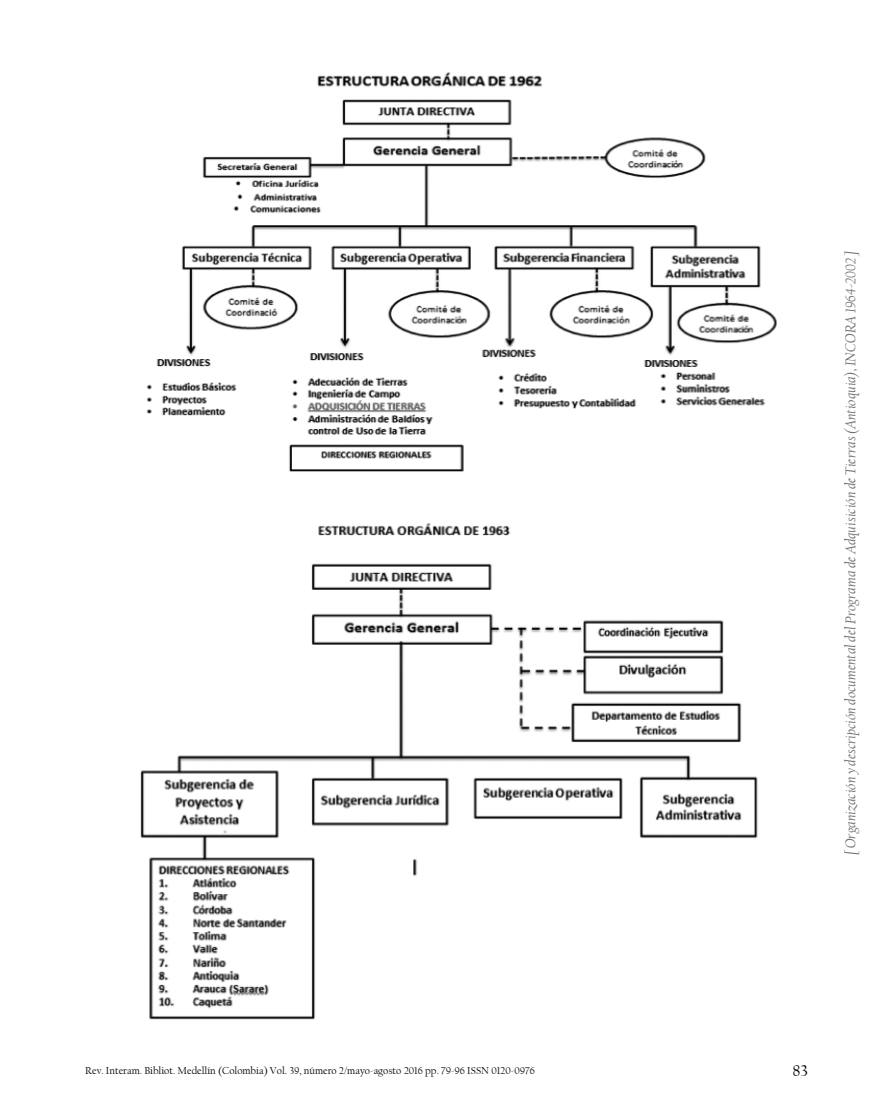
<style>
.page{position:relative;width:893px;height:1106px;background:#fff}
.page>*{position:absolute;margin:0;border:0;box-sizing:border-box;transform-origin:0 0}
.t1{font:16.5px "Californian FB";color:#000}
.t2{font:italic 15px "Californian FB";color:#706f6f}
.t3{font:10.5px "Californian FB";color:#000}
</style>
<div class="page">
<img style="left:146px;top:72px;width:631px;height:400px">
<img style="left:140px;top:523px;width:618px;height:497px">
<p class="t2" style="left:842px;top:854px;width:606px;rotate:-90deg">[ Organización y descripción documental del Programa de Adquisición de Tierras (Antioquia), INCORA 1964-2002 ]</p>
<p class="t3" style="left:85px;top:1065px;width:451px">Rev. Interam. Bibliot. Medellín (Colombia) Vol. 39, número 2/mayo-agosto 2016 pp. 79-96 ISSN 0120-0976</p>
<p class="t1" style="left:792px;top:1061px;width:17px">83</p>
</div>
